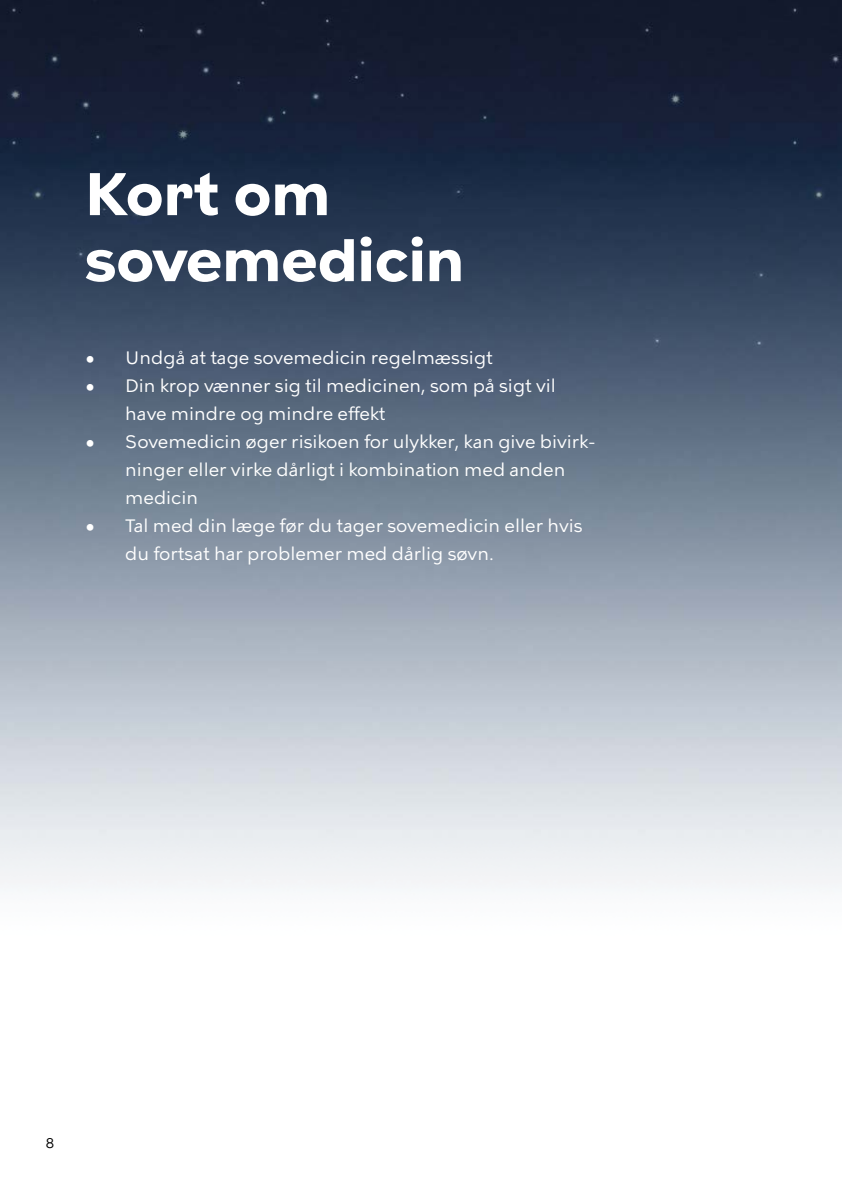
<style>
.page{position:relative;width:842px;height:1191px;background:#fff}
.page>*{position:absolute;margin:0;border:0;box-sizing:border-box;transform-origin:0 0}
.t1{font:700 60px/66px "KBH";color:#fff}
.t2{font:18px/28px "KBH Tekst";color:#fff}
.t3{font:14px "KBH";color:#000}
</style>
<div class="page">
<img style="left:0;top:0;width:842px;height:889px">
<h1 class="t1" style="left:85px;top:161px;width:381px">Kort om sovemedicin</h1>
<p class="t2" style="left:86px;top:343px;width:409px">• Undgå at tage sovemedicin regelmæssigt</p>
<p class="t2" style="left:125px;top:372px;width:432px;text-indent:-40px">• Din krop vænner sig til medicinen, som på sigt vil have mindre og mindre effekt</p>
<p class="t2" style="left:125px;top:456px;width:442px">ninger eller virke dårligt i kombination med anden medicin</p>
<p class="t2" style="left:125px;top:512px;width:459px;text-indent:-40px">• Tal med din læge før du tager sovemedicin eller hvis du fortsat har problemer med dårlig søvn.</p>
<p class="t2" style="left:86px;top:428px;width:512px">• Sovemedicin øger risikoen for ulykker, kan give bivirk-</p>
<p class="t3" style="left:45px;top:1134px;width:11px">8</p>
</div>
